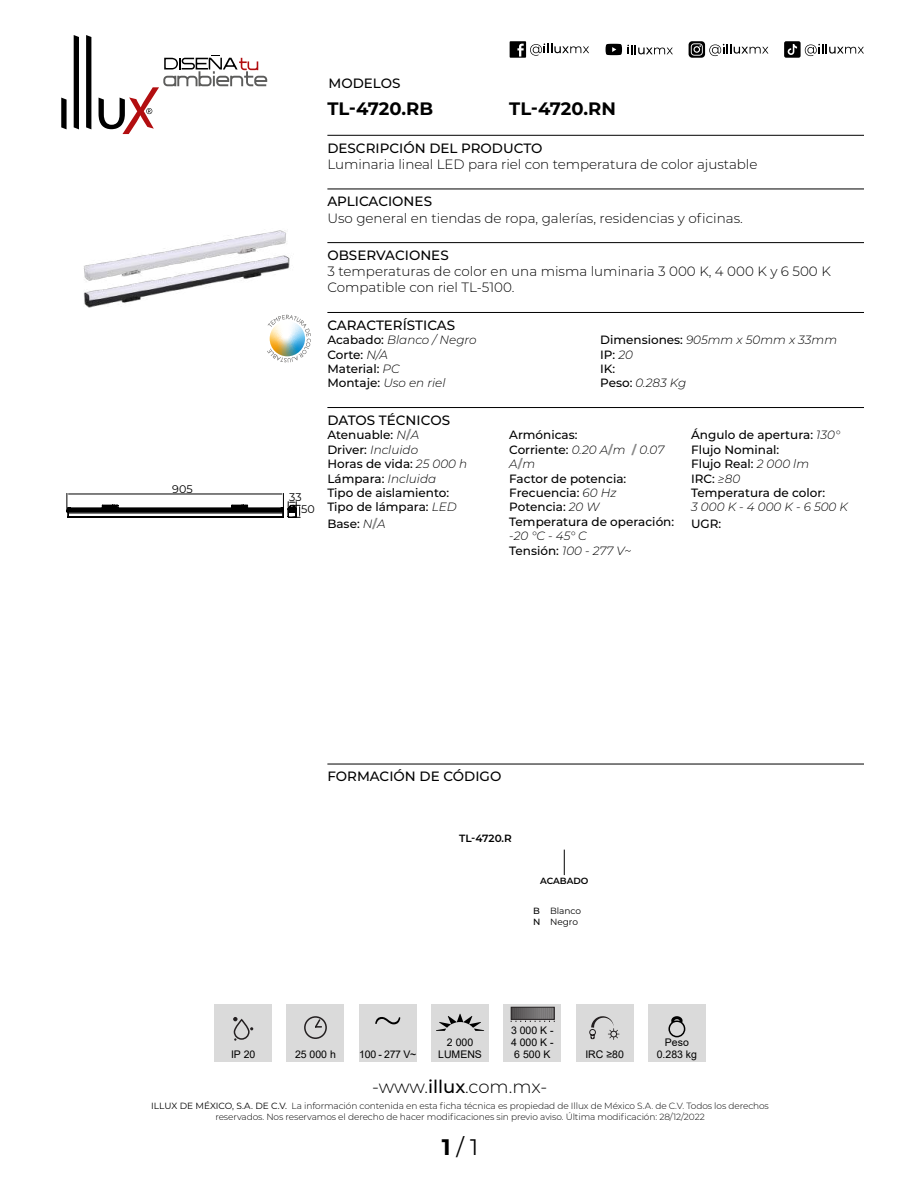
<style>
.page{position:relative;width:918px;height:1188px;background:#fff}
.page>*{position:absolute;margin:0;border:0;box-sizing:border-box;transform-origin:0 0}
.t1{font:22.5px "Montserrat";color:#000}
.t2{font:700 18px "Montserrat";color:#000}
.t3{font:300 18px "Montserrat";letter-spacing:-.005em;color:#000}
.t4{font:300 13.5px/16.2px "Montserrat";color:#000}
.t5{font:500 13.5px "Montserrat";color:#000}
.t6{font:500 12px/14.4px "Montserrat";color:#000}
.t7{font:italic 300 12px/14.4px "Montserrat";color:#000}
.t8{font:11.1px/12.3px "Montserrat";color:#000}
.t9{font:10.5px/12px "Arial";color:#000;text-align:center}
.t10{font:600 10.5px "Montserrat";color:#000}
.t11{font:300 9px/10.8px "Montserrat";letter-spacing:-.01em;color:#000;text-align:center}
.t12{font:9px/10.8px "Montserrat";color:#000}
.t13{font:600 9px "Montserrat";color:#000}
.s1{font-weight:300;font-style:italic}
.s2{font-weight:500;font-style:normal}
.s3{font-weight:700;color:#878787}
.s4{font-weight:500}
.s5{font-weight:400}
.s6{font-weight:700}
</style>
<div class="page">
<svg style="left:61px;top:98px;width:6px;height:31px"></svg>
<svg style="left:74px;top:35px;width:5px;height:94px"></svg>
<svg style="left:86px;top:35px;width:5px;height:94px"></svg>
<svg style="left:99px;top:55px;width:168px;height:79px"></svg>
<svg style="left:510px;top:41px;width:79px;height:17px"></svg>
<svg style="left:689px;top:41px;width:79px;height:17px"></svg>
<svg style="left:606px;top:44px;width:67px;height:11px"></svg>
<svg style="left:784px;top:41px;width:80px;height:17px"></svg>
<svg style="left:67px;top:493px;width:233px;height:25px"></svg>
<img style="left:83px;top:230px;width:207px;height:85px">
<hr style="left:327px;top:135px;width:537px;height:1px;background:#000">
<hr style="left:327px;top:189px;width:537px;height:1px;background:#000">
<hr style="left:327px;top:242px;width:537px;height:1px;background:#000">
<hr style="left:327px;top:312px;width:537px;height:1px;background:#000">
<hr style="left:327px;top:407px;width:537px;height:1px;background:#000">
<hr style="left:327px;top:764px;width:537px;height:1px;background:#000">
<div style="left:359px;top:1005px;width:58px;height:57px;background:#dadada"></div>
<svg style="left:375px;top:1017px;width:25px;height:7px"></svg>
<div style="left:431px;top:1005px;width:58px;height:57px;background:#dadada"></div>
<svg style="left:436px;top:1014px;width:48px;height:17px"></svg>
<div style="left:287px;top:1005px;width:57px;height:57px;background:#dadada"></div>
<svg style="left:304px;top:1016px;width:23px;height:23px"></svg>
<div style="left:214px;top:1005px;width:58px;height:57px;background:#dadada"></div>
<div style="left:234px;top:1019px;width:16px;height:21px;border:2px solid #231f20;border-radius:7px"></div>
<svg style="left:233px;top:1017px;width:5px;height:4px"></svg>
<div style="left:504px;top:1005px;width:57px;height:57px;background:#dadada"></div>
<svg style="left:511px;top:1007px;width:44px;height:15px"></svg>
<div style="left:576px;top:1005px;width:57px;height:57px;background:#dadada"></div>
<svg style="left:589px;top:1016px;width:31px;height:24px"></svg>
<div style="left:648px;top:1005px;width:58px;height:57px;background:#dadada"></div>
<svg style="left:668px;top:1016px;width:18px;height:22px"></svg>
<svg style="left:564px;top:850px;width:1px;height:25px"></svg>
<svg style="left:267px;top:315px;width:44px;height:47px"></svg>
<p class="t8" style="left:172px;top:483px;width:22px">905</p>
<p class="t8" style="left:301px;top:490px;width:15px;text-indent:-12px">33<br>50</p>
<p class="t5" style="left:328px;top:73px;width:73px">MODELOS</p>
<h2 class="t2" style="left:327px;top:96px;width:107px">TL-4720.RB</h2>
<h2 class="t2" style="left:509px;top:96px;width:108px">TL-4720.RN</h2>
<p class="t5" style="left:327px;top:138px;width:217px">DESCRIPCIÓN DEL PRODUCTO</p>
<p class="t4" style="left:327px;top:156px;width:432px">Luminaria lineal LED para riel con temperatura de color ajustable</p>
<p class="t5" style="left:327px;top:192px;width:106px">APLICACIONES</p>
<p class="t4" style="left:327px;top:209px;width:417px">Uso general en tiendas de ropa, galerías, residencias y oficinas.</p>
<p class="t5" style="left:327px;top:246px;width:123px">OBSERVACIONES</p>
<p class="t4" style="left:327px;top:263px;width:505px">3 temperaturas de color en una misma luminaria 3 000 K, 4 000 K y 6 500 K<br>Compatible con riel TL-5100.</p>
<p class="t5" style="left:327px;top:316px;width:129px">CARACTERÍSTICAS</p>
<p class="t6" style="left:327px;top:332px;width:151px">Acabado: <span class="s1">Blanco / Negro<br></span>Corte: <span class="s1">N/A<br></span>Material: <span class="s1">PC<br></span>Montaje: <span class="s1">Uso en riel</span></p>
<p class="t7" style="left:600px;top:332px;width:238px"><span class="s2">Dimensiones:</span> 905mm x 50mm x 33mm<br><span class="s2">IP:</span> 20<br><span class="s2">IK:<br>Peso:</span> 0.283 Kg</p>
<p class="t5" style="left:327px;top:411px;width:124px">DATOS TÉCNICOS</p>
<p class="t6" style="left:327px;top:427px;width:141px">Atenuable: <span class="s1">N</span><span class="s3">/</span><span class="s1">A<br></span>Driver: <span class="s1">Incluido<br></span>Horas de vida: <span class="s1">25 000 h<br></span>Lámpara: <span class="s1">Incluida<br></span>Tipo de aislamiento:<br>Tipo de lámpara: <span class="s1">LED</span></p>
<p class="t6" style="left:327px;top:516px;width:60px">Base: <span class="s1">N</span><span class="s3">/</span><span class="s1">A</span></p>
<p class="t6" style="left:691px;top:427px;width:150px">Ángulo de apertura: <span class="s1">130°<br></span>Flujo Nominal:<br>Flujo Real: <span class="s1">2 000 lm<br></span>IRC: <span class="s1">≥80<br></span>Temperatura de color:</p>
<p class="t7" style="left:691px;top:499px;width:158px">3 000 K - 4 000 K - 6 500 K</p>
<p class="t6" style="left:691px;top:516px;width:32px">UGR:</p>
<p class="t6" style="left:509px;top:427px;width:166px">Armónicas:<br>Corriente: <span class="s1">0.20 A</span><span class="s3">/</span><span class="s1">m</span> <span class="s3">/</span> <span class="s1">0.07<br>A</span><span class="s3">/</span><span class="s1">m<br></span>Factor de potencia:<br>Frecuencia: <span class="s1">60 Hz<br></span>Potencia: <span class="s1">20 W<br></span>Temperatura de operación:</p>
<p class="t7" style="left:509px;top:528px;width:124px">-20 °C - 45° C<br><span class="s2">Tensión:</span> 100 - 277 V~</p>
<p class="t5" style="left:327px;top:767px;width:175px">FORMACIÓN DE CÓDIGO</p>
<p class="t10" style="left:459px;top:831px;width:54px">TL-4720.R</p>
<p class="t13" style="left:540px;top:874px;width:50px">ACABADO</p>
<p class="t12" style="left:533px;top:905px;width:50px"><span class="s4">B</span> Blanco<br><span class="s4">N</span> Negro</p>
<p class="t9" style="left:447px;top:1036px;width:28px">2 000</p>
<p class="t9" style="left:231px;top:1048px;width:26px">IP 20</p>
<p class="t9" style="left:295px;top:1048px;width:42px">25 000 h</p>
<p class="t9" style="left:438px;top:1048px;width:45px">LUMENS</p>
<p class="t9" style="left:359px;top:1048px;width:58px">100 - 277 V~</p>
<p class="t9" style="left:511px;top:1024px;width:44px">3 000 K -<br>4 000 K -<br>6 500 K</p>
<h2 class="t3" style="left:372px;top:1075px;width:177px">-www.<span class="s4">illux</span>.com.mx-</h2>
<p class="t9" style="left:585px;top:1048px;width:40px">IRC ≥80</p>
<p class="t9" style="left:657px;top:1036px;width:42px">Peso<br>0.283 kg</p>
<p class="t11" style="left:151px;top:1100px;width:619px"><span class="s5">ILLUX DE MÉXICO, S.A. DE C.V.</span> La información contenida en esta ficha técnica es propiedad de Illux de México S.A. de C.V. Todos los derechos reservados. Nos reservamos el derecho de hacer modificaciones sin previo aviso. Última modificación: 28/12/2022</p>
<h1 class="t1" style="left:442px;top:1132px;width:38px"><span class="s6">1</span> / 1</h1>
</div>
